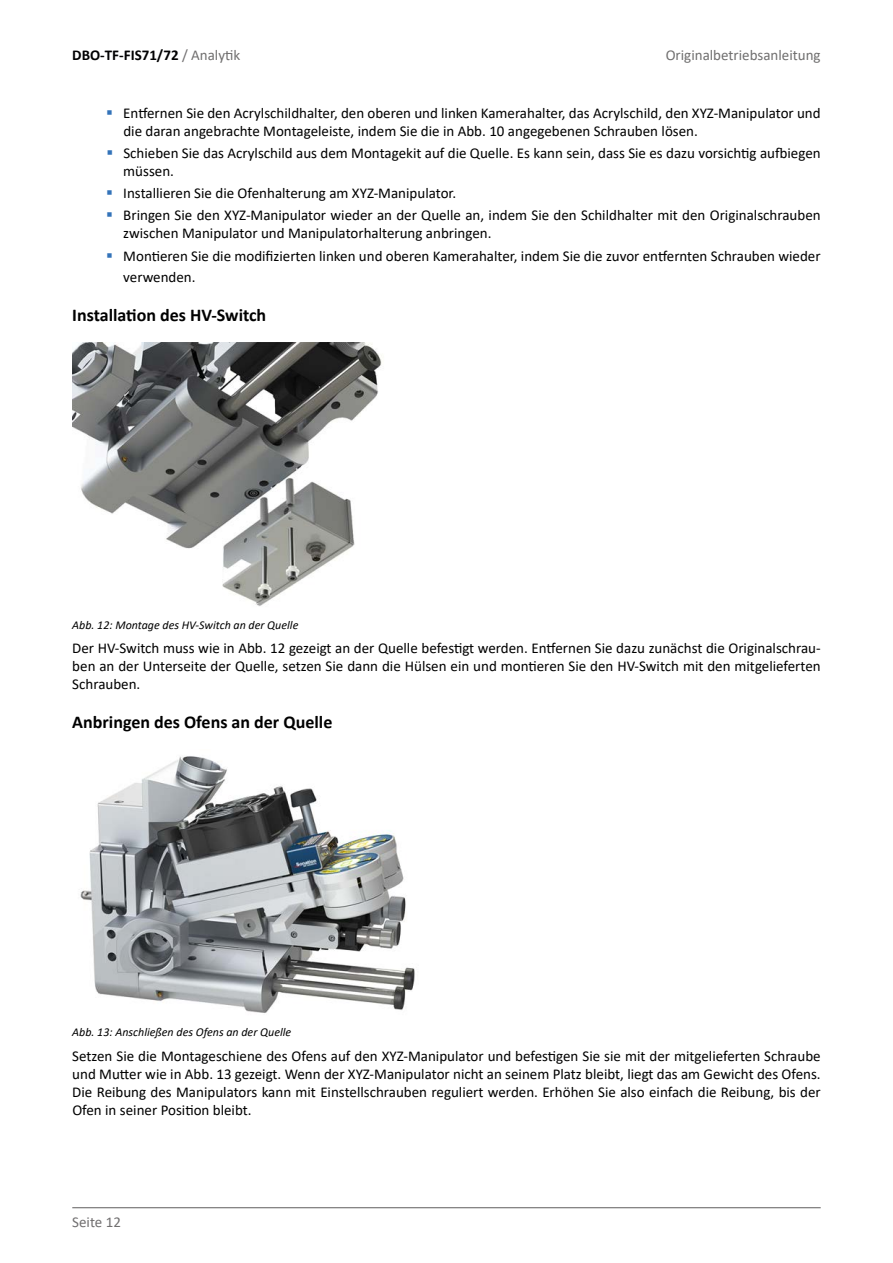
<style>
.page{position:relative;width:893px;height:1263px;background:#fff}
.page>*{position:absolute;margin:0;border:0;box-sizing:border-box;transform-origin:0 0}
.t1{font:700 18px "Calibri";color:#000}
.t2{font:15px/18px "Calibri";color:#000}
.t3{font:15px "Calibri";color:#706f6f}
.t4{font:700 15px "Calibri";color:#020203}
.t5{font:15px "Calibri";color:#716f70}
.t6{font:italic 12px "Calibri";color:#000}
.s1{font-weight:400;color:#716f70}
.s2{font-weight:400;color:#706f6f}
</style>
<div class="page">
<hr style="left:72px;top:1207px;width:749px;height:1px;background:#716f70">
<img style="left:72px;top:342px;width:310px;height:264px">
<img style="left:80px;top:756px;width:335px;height:257px">
<p class="t4" style="left:72px;top:44px;width:170px">DBO-TF-FIS71/72 <span class="s1">/</span> <span class="s2">Analytik</span></p>
<p class="t3" style="left:666px;top:45px;width:156px">Originalbetriebsanleitung</p>
<p class="t2" style="left:123px;top:103px;width:699px">Entfernen Sie den Acrylschildhalter, den oberen und linken Kamerahalter, das Acrylschild, den XYZ-Manipulator und die daran angebrachte Montageleiste, indem Sie die in Abb. 10 angegebenen Schrauben lösen.</p>
<p class="t2" style="left:123px;top:143px;width:699px">Schieben Sie das Acrylschild aus dem Montagekit auf die Quelle. Es kann sein, dass Sie es dazu vorsichtig aufbiegen müssen.</p>
<p class="t2" style="left:123px;top:182px;width:699px;line-height:22.2px">Installieren Sie die Ofenhalterung am XYZ-Manipulator.<br>Bringen Sie den XYZ-Manipulator wieder an der Quelle an, indem Sie den Schildhalter mit den Originalschrauben</p>
<p class="t2" style="left:123px;top:222px;width:699px;line-height:21.9px">zwischen Manipulator und Manipulatorhalterung anbringen.<br>Montieren Sie die modifizierten linken und oberen Kamerahalter, indem Sie die zuvor entfernten Schrauben wieder verwenden.</p>
<p class="t1" style="left:72px;top:302px;width:195px">Installation des HV-Switch</p>
<p class="t6" style="left:72px;top:617px;width:228px">Abb. 12: Montage des HV-Switch an der Quelle</p>
<p class="t2" style="left:72px;top:639px;width:750px;text-align:justify">Der HV-Switch muss wie in Abb. 12 gezeigt an der Quelle befestigt werden. Entfernen Sie dazu zunächst die Originalschrau&shy;ben an der Unterseite der Quelle, setzen Sie dann die Hülsen ein und montieren Sie den HV-Switch mit den mitgelieferten Schrauben.</p>
<p class="t1" style="left:72px;top:709px;width:262px">Anbringen des Ofens an der Quelle</p>
<p class="t6" style="left:72px;top:1024px;width:221px">Abb. 13: Anschließen des Ofens an der Quelle</p>
<p class="t2" style="left:72px;top:1046px;width:750px;text-align:justify">Setzen Sie die Montageschiene des Ofens auf den XYZ-Manipulator und befestigen Sie sie mit der mitgelieferten Schraube und Mutter wie in Abb. 13 gezeigt. Wenn der XYZ-Manipulator nicht an seinem Platz bleibt, liegt das am Gewicht des Ofens.<br>Die Reibung des Manipulators kann mit Einstellschrauben reguliert werden. Erhöhen Sie also einfach die Reibung, bis der Ofen in seiner Position bleibt.</p>
<p class="t5" style="left:72px;top:1212px;width:50px">Seite 12</p>
</div>
